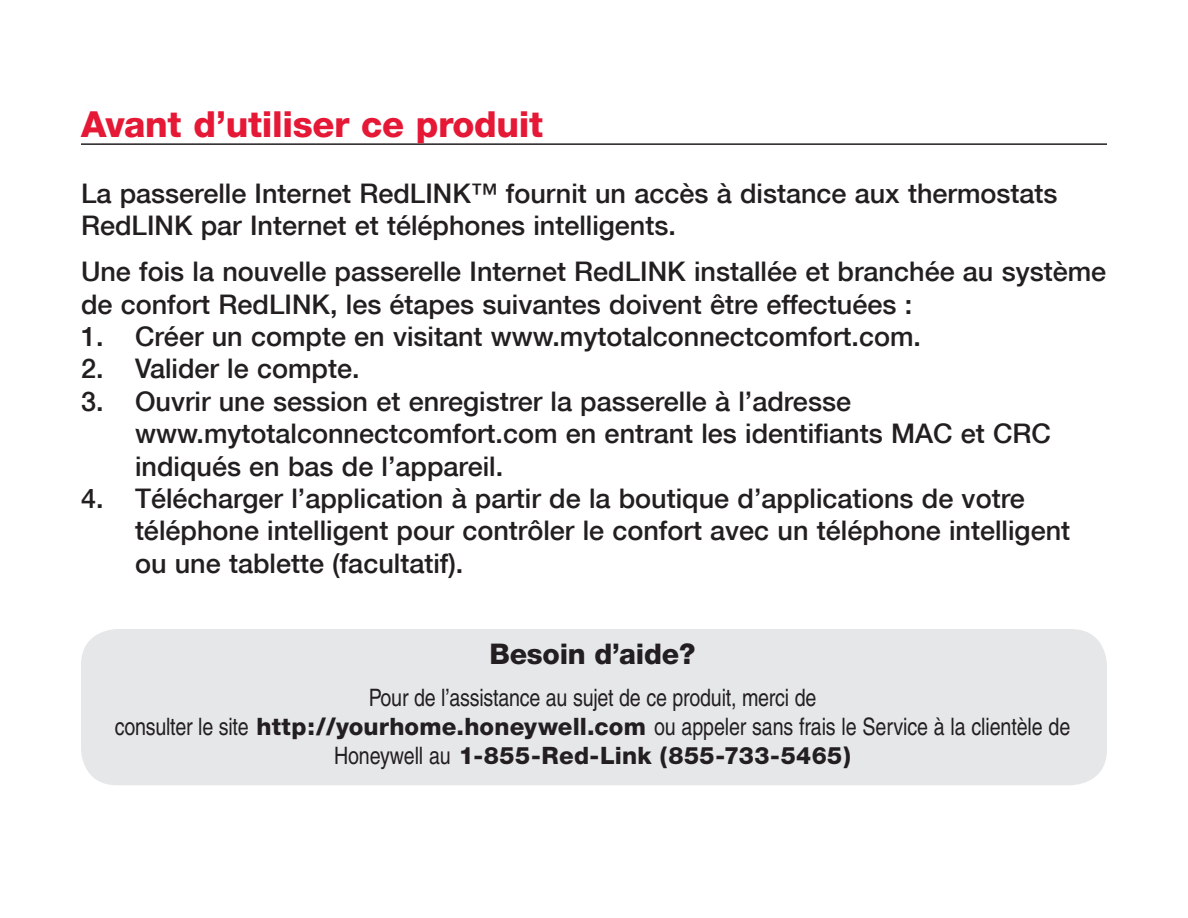
<style>
.page{position:relative;width:1188px;height:918px;background:#fff}
.page>*{position:absolute;margin:0;border:0;box-sizing:border-box;transform-origin:0 0}
.Red_Letter_Header{font:800 36px "Helvetica Neue";letter-spacing:-.01em;color:#e51836}
.Box_Text_Header{font:800 28.5px "Helvetica Neue";letter-spacing:-.01em;color:#231f20}
.Text_Sans{font:500 27px/32.4px "Helvetica Neue";color:#231f20}
.Captions{font:condensed 24px/28.8px "Helvetica";letter-spacing:-.01em;color:#231f20;text-align:center}
.s1{font-family:"Helvetica Neue";font-weight:800;font-stretch:normal}
</style>
<div class="page">
<hr style="left:81px;top:143px;width:1026px;height:2px;background:#231f20">
<div style="left:81px;top:629px;width:1026px;height:156px;background:#e6e7e9;border-radius:36px"></div>
<p class="Red_Letter_Header" style="left:81px;top:102px;width:464px">Avant d’utiliser ce produit</p>
<p class="Text_Sans" style="left:81px;top:177px;width:978px">La passerelle Internet RedLINK™ fournit un accès à distance aux thermostats<br>RedLINK par Internet et téléphones intelligents.</p>
<p class="Text_Sans" style="left:81px;top:255px;width:1027px">Une fois la nouvelle passerelle Internet RedLINK installée et branchée au système de confort RedLINK, les étapes suivantes doivent être effectuées :</p>
<p class="Text_Sans" style="left:81px;top:320px;width:842px">1. Créer un compte en visitant www.mytotalconnectcomfort.com.</p>
<p class="Text_Sans" style="left:81px;top:352px;width:280px">2. Valider le compte.</p>
<p class="Text_Sans" style="left:135px;top:385px;width:918px;text-indent:-54px">3. Ouvrir une session et enregistrer la passerelle à l’adresse www.mytotalconnectcomfort.com en entrant les identifiants MAC et CRC indiqués en bas de l’appareil.</p>
<p class="Text_Sans" style="left:135px;top:482px;width:937px;text-indent:-54px">4. Télécharger l’application à partir de la boutique d’applications de votre téléphone intelligent pour contrôler le confort avec un téléphone intelligent ou une tablette (facultatif).</p>
<p class="Box_Text_Header" style="left:489px;top:637px;width:208px">Besoin d’aide?</p>
<p class="Captions" style="left:115px;top:683px;width:957px">Pour de l’assistance au sujet de ce produit, merci de<br>consulter le site <span class="s1">http://yourhome.honeywell.com</span> ou appeler sans frais le Service à la clientèle de<br>Honeywell au <span class="s1">1-855-Red-Link (855-733-5465)</span></p>
</div>
